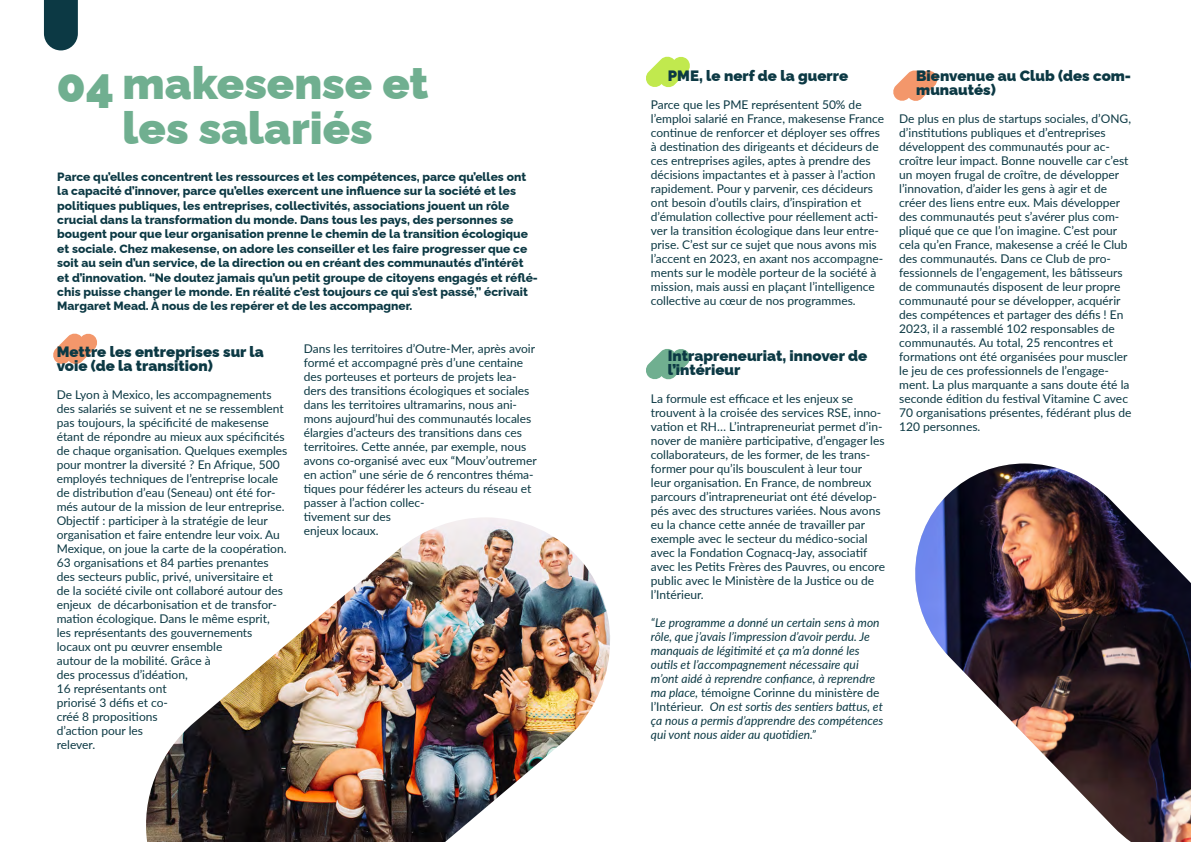
<style>
.page{position:relative;width:1191px;height:842px;background:#fff}
.page>*{position:absolute;margin:0;border:0;box-sizing:border-box;transform-origin:0 0}
.t1{font:900 48px "Raleway";color:#70af90}
.t2{font:900 45px/45px "Raleway";color:#70af90}
.t3{font:900 15px/14px "Raleway";color:#0c3944}
.t4{font:12px/14px "Lato";color:#0c3944}
.t5{font:800 12px/14.4px "Raleway";color:#0c3944}
.t6{font:italic 12px/14px "Lato";color:#0c3944}
.s1{font-style:normal}
</style>
<div class="page">
<svg style="left:44px;top:0;width:34px;height:50px;background:#1c4650"></svg>
<svg style="left:53px;top:333px;width:44px;height:31px"></svg>
<svg style="left:893px;top:70px;width:45px;height:31px"></svg>
<svg style="left:646px;top:56px;width:44px;height:32px"></svg>
<svg style="left:646px;top:349px;width:44px;height:31px"></svg>
<img style="left:146px;top:517px;width:464px;height:325px">
<img style="left:915px;top:463px;width:276px;height:379px">
<h1 class="t1" style="left:57px;top:47px;width:59px">04</h1>
<h2 class="t2" style="left:123px;top:56px;width:307px">makesense et les salariés</h2>
<p class="t5" style="left:57px;top:168px;width:482px">Parce qu’elles concentrent les ressources et les compétences, parce qu’elles ont la capacité d’innover, parce qu’elles exercent une influence sur la société et les politiques publiques, les entreprises, collectivités, associations jouent un rôle crucial dans la transformation du monde. Dans tous les pays, des personnes se bougent pour que leur organisation prenne le chemin de la transition écologique et sociale. Chez makesense, on adore les conseiller et les faire progresser que ce soit au sein d’un service, de la direction ou en créant des communautés d’intérêt et d’innovation. “Ne doutez jamais qu’un petit groupe de citoyens engagés et réflé&shy;chis puisse changer le monde. En réalité c’est toujours ce qui s’est passé,” écrivait Margaret Mead. À nous de les repérer et de les accompagner.</p>
<p class="t3" style="left:57px;top:343px;width:209px">Mettre les entreprises sur la voie (de la transition)</p>
<p class="t4" style="left:57px;top:387px;width:232px">De Lyon à Mexico, les accompagnements des salariés se suivent et ne se ressemblent pas toujours, la spécificité de makesense étant de répondre au mieux aux spécificités de chaque organisation. Quelques exemples pour montrer la diversité ? En Afrique, 500 employés techniques de l’entreprise locale de distribution d’eau (Seneau) ont été for&shy;més autour de la mission de leur entreprise.<br>Objectif : participer à la stratégie de leur organisation et faire entendre leur voix. Au Mexique, on joue la carte de la coopération.<br>63 organisations et 84 parties prenantes des secteurs public, privé, universitaire et de la société civile ont collaboré autour des enjeux de décarbonisation et de transfor&shy;mation écologique. Dans le même esprit,<br>les représentants des gouvernements locaux ont pu œuvrer ensemble<br>autour de la mobilité. Grâce à<br>des processus d’idéation,<br>16 représentants ont<br>priorisé 3 défis et co-<br>créé 8 propositions<br>d’action pour les<br>relever.</p>
<p class="t4" style="left:304px;top:341px;width:235px">Dans les territoires d’Outre-Mer, après avoir formé et accompagné près d’une centaine des porteuses et porteurs de projets lea&shy;ders des transitions écologiques et sociales dans les territoires ultramarins, nous ani&shy;mons aujourd’hui des communautés locales élargies d’acteurs des transitions dans ces territoires. Cette année, par exemple, nous avons co-organisé avec eux “Mouv’outremer en action” une série de 6 rencontres théma&shy;tiques pour fédérer les acteurs du réseau et passer à l’action collec-<br>tivement sur des<br>enjeux locaux.</p>
<p class="t3" style="left:668px;top:67px;width:182px">PME, le nerf de la guerre</p>
<p class="t4" style="left:651px;top:97px;width:235px">Parce que les PME représentent 50% de l’emploi salarié en France, makesense France continue de renforcer et déployer ses offres à destination des dirigeants et décideurs de ces entreprises agiles, aptes à prendre des décisions impactantes et à passer à l’action rapidement. Pour y parvenir, ces décideurs ont besoin d’outils clairs, d’inspiration et d’émulation collective pour réellement acti&shy;ver la transition écologique dans leur entre&shy;prise. C’est sur ce sujet que nous avons mis l’accent en 2023, en axant nos accompagne&shy;ments sur le modèle porteur de la société à mission, mais aussi en plaçant l’intelligence collective au cœur de nos programmes.</p>
<p class="t3" style="left:668px;top:347px;width:201px">Intrapreneuriat, innover de l’intérieur</p>
<p class="t4" style="left:651px;top:391px;width:236px">La formule est efficace et les enjeux se trouvent à la croisée des services RSE, inno&shy;vation et RH… L’intrapreneuriat permet d’in&shy;nover de manière participative, d’engager les collaborateurs, de les former, de les trans&shy;former pour qu’ils bousculent à leur tour leur organisation. En France, de nombreux parcours d’intrapreneuriat ont été dévelop&shy;pés avec des structures variées. Nous avons eu la chance cette année de travailler par exemple avec le secteur du médico-social avec la Fondation Cognacq-Jay, associatif avec les Petits Frères des Pauvres, ou encore public avec le Ministère de la Justice ou de l’Intérieur.</p>
<p class="t6" style="left:651px;top:615px;width:234px">“Le programme a donné un certain sens à mon rôle, que j’avais l’impression d’avoir perdu. Je manquais de légitimité et ça m’a donné les outils et l’accompagnement nécessaire qui m’ont aidé à reprendre confiance, à reprendre ma place, <span class="s1">témoigne Corinne du ministère de l’Intérieur.</span> On est sortis des sentiers battus, et ça nous a permis d’apprendre des compétences qui vont nous aider au quotidien.”</p>
<p class="t3" style="left:916px;top:67px;width:216px">Bienvenue au Club (des com&shy;munautés)</p>
<p class="t4" style="left:899px;top:111px;width:234px">De plus en plus de startups sociales, d’ONG, d’institutions publiques et d’entreprises développent des communautés pour ac&shy;croître leur impact. Bonne nouvelle car c’est un moyen frugal de croître, de développer l’innovation, d’aider les gens à agir et de créer des liens entre eux. Mais développer des communautés peut s’avérer plus com&shy;pliqué que ce que l’on imagine. C’est pour cela qu’en France, makesense a créé le Club des communautés. Dans ce Club de pro&shy;fessionnels de l’engagement, les bâtisseurs de communautés disposent de leur propre communauté pour se développer, acquérir des compétences et partager des défis ! En 2023, il a rassemblé 102 responsables de communautés. Au total, 25 rencontres et formations ont été organisées pour muscler le jeu de ces professionnels de l’engage&shy;ment. La plus marquante a sans doute été la seconde édition du festival Vitamine C avec 70 organisations présentes, fédérant plus de 120 personnes.</p>
</div>
